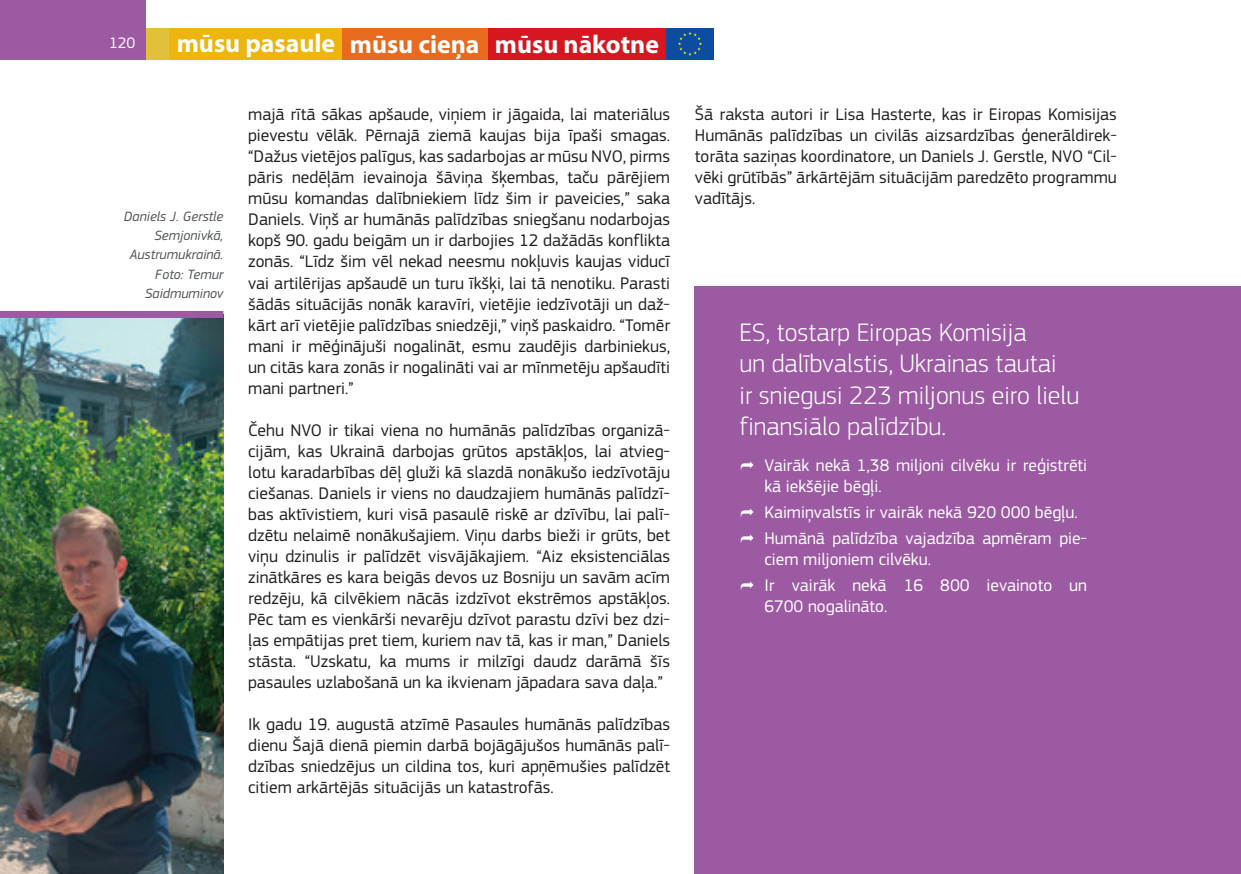
<style>
.page{position:relative;width:1241px;height:874px;background:#fff}
.page>*{position:absolute;margin:0;border:0;box-sizing:border-box;transform-origin:0 0}
.box_title{font:300 26.25px/31.5px "EC Square Sans Pro";color:#fff}
.t1{font:700 25.72px "Myriad Pro";color:#fff}
.body{font:17.5px/21px "EC Square Sans Pro";color:#231f20;text-align:justify}
.t2{font:17.5px/21px "EC Square Sans Pro";color:#fff}
.t3{font:15.75px "EC Square Sans Pro";color:#fff}
.t4{font:italic 14px/19.2px "EC Square Sans Pro";color:#505457;text-align:right}
</style>
<div class="page">
<div style="left:131px;top:28px;width:55px;height:32px;background:#e0c139"></div>
<div style="left:666px;top:28px;width:47px;height:32px;background:#0d4da1"></div>
<svg style="left:678px;top:32px;width:24px;height:24px"></svg>
<div style="left:169px;top:28px;width:173px;height:32px;background:#edb50e"></div>
<div style="left:487px;top:28px;width:179px;height:32px;background:#d7171f"></div>
<div style="left:342px;top:28px;width:145px;height:32px;background:#e86a1f"></div>
<div style="left:0;top:0;width:145px;height:60px;background:#9b5aa2"></div>
<img style="left:0;top:318px;width:223px;height:555px">
<div style="left:0;top:311px;width:223px;height:7px;background:#9b5aa2"></div>
<div style="left:694px;top:286px;width:546px;height:587px;background:#9b5aa2"></div>
<p class="t3" style="left:109px;top:34px;width:28px">120</p>
<h2 class="t1" style="left:177px;top:27px;width:483px">mūsu pasaule mūsu cieņa mūsu nākotne</h2>
<p class="t4" style="left:124px;top:206px;width:101px">Daniels J. Gerstle<br>Semjonivkā,<br>Austrumukrainā.<br>Foto: Temur<br>Saidmuminov</p>
<p class="body" style="left:248px;top:104px;width:423px">majā rītā sākas apšaude, viņiem ir jāgaida, lai materiālus pievestu vēlāk. Pērnajā ziemā kaujas bija īpaši smagas. “Dažus vietējos palīgus, kas sadarbojas ar mūsu NVO, pirms pāris nedēļām ievainoja šāviņa šķembas, taču pārējiem mūsu komandas dalībniekiem līdz šim ir paveicies,” saka Daniels. Viņš ar humānās palīdzības sniegšanu nodarbojas kopš 90. gadu beigām un ir darbojies 12 dažādās konflikta zonās. “Līdz šim vēl nekad neesmu nokļuvis kaujas viducī vai artilērijas apšaudē un turu īkšķi, lai tā nenotiku. Parasti šādās situācijās nonāk karavīri, vietējie iedzīvotāji un daž&shy;kārt arī vietējie palīdzības sniedzēji,” viņš paskaidro. “Tomēr mani ir mēģinājuši nogalināt, esmu zaudējis darbiniekus, un citās kara zonās ir nogalināti vai ar mīnmetēju apšaudīti mani partneri.”</p>
<p class="body" style="left:248px;top:419px;width:423px">Čehu NVO ir tikai viena no humānās palīdzības organizā&shy;cijām, kas Ukrainā darbojas grūtos apstākļos, lai atvieg&shy;lotu karadarbības dēļ gluži kā slazdā nonākušo iedzīvotāju ciešanas. Daniels ir viens no daudzajiem humānās palīdzī&shy;bas aktīvistiem, kuri visā pasaulē riskē ar dzīvību, lai palī&shy;dzētu nelaimē nonākušajiem. Viņu darbs bieži ir grūts, bet viņu dzinulis ir palīdzēt visvājākajiem. “Aiz eksistenciālas zinātkāres es kara beigās devos uz Bosniju un savām acīm redzēju, kā cilvēkiem nācās izdzīvot ekstrēmos apstākļos.<br>Pēc tam es vienkārši nevarēju dzīvot parastu dzīvi bez dzi&shy;ļas empātijas pret tiem, kuriem nav tā, kas ir man,” Daniels stāsta. “Uzskatu, ka mums ir milzīgi daudz darāmā šīs pasaules uzlabošanā un ka ikvienam jāpadara sava daļa.”</p>
<p class="body" style="left:248px;top:713px;width:423px">Ik gadu 19. augustā atzīmē Pasaules humānās palīdzības dienu Šajā dienā piemin darbā bojāgājušos humānās palī&shy;dzības sniedzējus un cildina tos, kuri apņēmušies palīdzēt citiem arkārtējās situācijās un katastrofās.</p>
<p class="body" style="left:694px;top:104px;width:423px">Šā raksta autori ir Lisa Hasterte, kas ir Eiropas Komisijas Humānās palīdzības un civilās aizsardzības ģenerāldirek&shy;torāta saziņas koordinatore, un Daniels J. Gerstle, NVO “Cil&shy;vēki grūtībās” ārkārtējām situācijām paredzēto programmu vadītājs.</p>
<p class="box_title" style="left:739px;top:316px;width:341px">ES, tostarp Eiropas Komisija<br>un dalībvalstis, Ukrainas tautai<br>ir sniegusi 223 miljonus eiro lielu finansiālo palīdzību.</p>
<p class="t2" style="left:764px;top:455px;width:324px">Vairāk nekā 1,38 miljoni cilvēku ir reģistrēti kā iekšējie bēgļi.</p>
<p class="t2" style="left:764px;top:501px;width:315px">Kaimiņvalstīs ir vairāk nekā 920 000 bēgļu.</p>
<p class="t2" style="left:764px;top:527px;width:324px">Humānā palīdzība vajadzība apmēram pie&shy;ciem miljoniem cilvēku.</p>
<p class="t2" style="left:764px;top:574px;width:324px">Ir vairāk nekā 16 800 ievainoto un<br>6700 nogalināto.</p>
</div>
